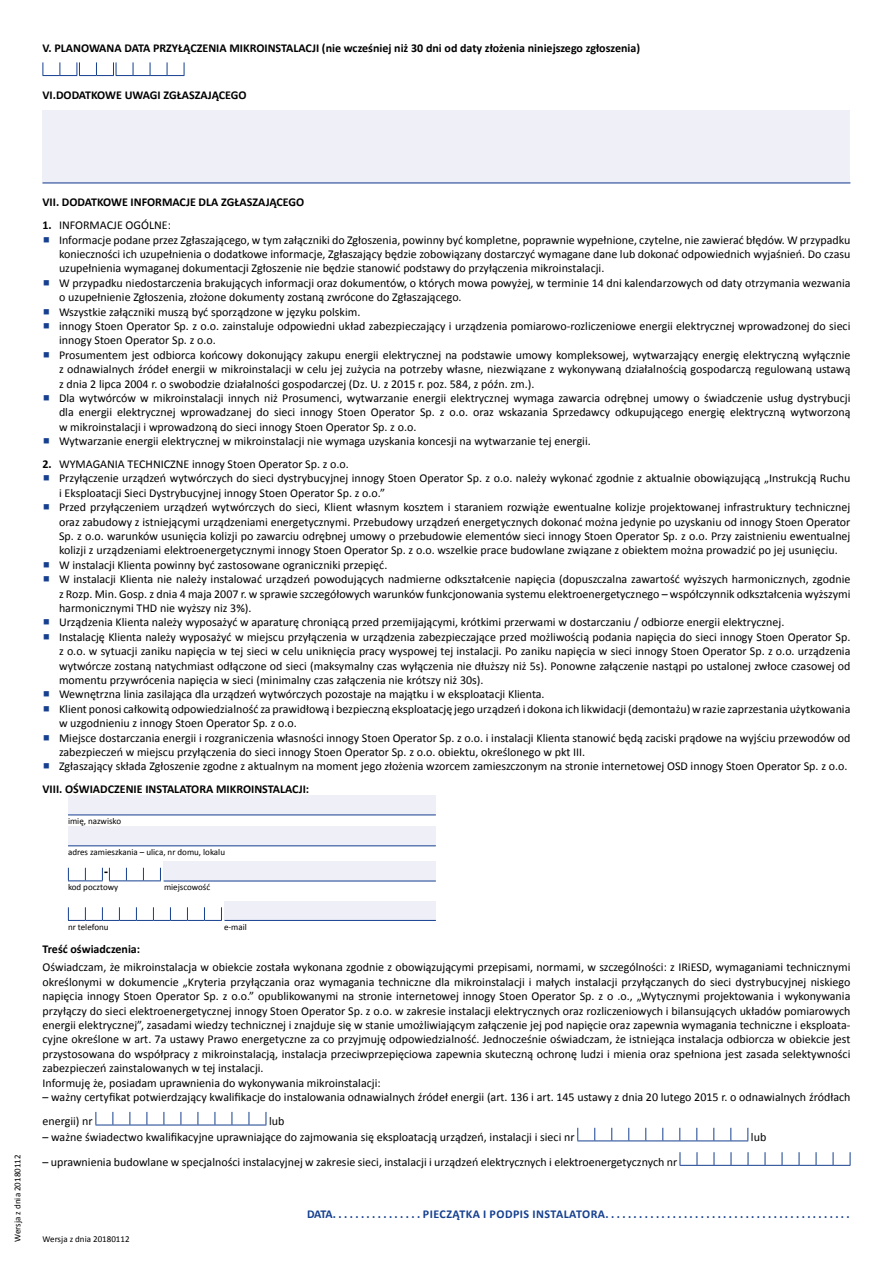
<style>
.page{position:relative;width:893px;height:1263px;background:#fff}
.page>*{position:absolute;margin:0;border:0;box-sizing:border-box;transform-origin:0 0}
.normalny{font:12px/14.4px "Calibri";color:#000;text-align:justify}
.normalny-2{font:700 12px "Calibri";color:#000}
.normalny-3{font:700 12px "Calibri";letter-spacing:.04em;color:#153f8f}
.podpis{font:9px "Calibri";color:#000}
.s1{font-weight:700}
.s2{font-size:22.5px;color:#153f8f}
</style>
<div class="page">
<svg style="left:43px;top:62px;width:142px;height:14px"></svg>
<div style="left:43px;top:110px;width:807px;height:73px;background:#efeff8"></div>
<hr style="left:43px;top:183px;width:807px;height:1px;background:#153f8f">
<div style="left:68px;top:796px;width:368px;height:19px;background:#efeff8"></div>
<hr style="left:68px;top:814px;width:368px;height:1px;background:#153f8f">
<div style="left:68px;top:827px;width:368px;height:19px;background:#efeff8"></div>
<hr style="left:68px;top:845px;width:368px;height:1px;background:#153f8f">
<svg style="left:68px;top:868px;width:93px;height:13px"></svg>
<div style="left:164px;top:862px;width:272px;height:19px;background:#efeff8"></div>
<hr style="left:164px;top:881px;width:272px;height:1px;background:#153f8f">
<svg style="left:68px;top:907px;width:154px;height:14px"></svg>
<div style="left:225px;top:901px;width:211px;height:19px;background:#efeff8"></div>
<hr style="left:225px;top:920px;width:211px;height:1px;background:#153f8f">
<svg style="left:95px;top:1112px;width:172px;height:14px"></svg>
<svg style="left:577px;top:1128px;width:171px;height:13px"></svg>
<svg style="left:680px;top:1152px;width:171px;height:14px"></svg>
<p class="normalny-2" style="left:43px;top:40px;width:599px">V. PLANOWANA DATA PRZYŁĄCZENIA MIKROINSTALACJI (nie wcześniej niż 30 dni od daty złożenia niniejszego zgłoszenia)</p>
<p class="normalny-2" style="left:43px;top:87px;width:206px">VI.DODATKOWE UWAGI ZGŁASZAJĄCEGO</p>
<p class="podpis" style="left:12px;top:1242px;width:89px;rotate:-90deg">Wersja z dnia 20180112</p>
<p class="normalny-2" style="left:43px;top:195px;width:263px">VII. DODATKOWE INFORMACJE DLA ZGŁASZAJĄCEGO</p>
<p class="normalny" style="left:43px;top:218px;width:130px"><span class="s1">1.</span> INFORMACJE OGÓLNE:</p>
<p class="normalny" style="left:59px;top:232px;width:793px;text-indent:-17px"><span class="s2">▪</span> Informacje podane przez Zgłaszającego, w tym załączniki do Zgłoszenia, powinny być kompletne, poprawnie wypełnione, czytelne, nie zawierać błędów. W przypadku konieczności ich uzupełnienia o dodatkowe informacje, Zgłaszający będzie zobowiązany dostarczyć wymagane dane lub dokonać odpowiednich wyjaśnień. Do czasu uzupełnienia wymaganej dokumentacji Zgłoszenie nie będzie stanowić podstawy do przyłączenia mikroinstalacji.</p>
<p class="normalny" style="left:59px;top:276px;width:793px;text-indent:-17px"><span class="s2">▪</span> W przypadku niedostarczenia brakujących informacji oraz dokumentów, o których mowa powyżej, w terminie 14 dni kalendarzowych od daty otrzymania wezwania o uzupełnienie Zgłoszenia, złożone dokumenty zostaną zwrócone do Zgłaszającego.</p>
<p class="normalny" style="left:43px;top:304px;width:319px"><span class="s2">▪</span> Wszystkie załączniki muszą być sporządzone w języku polskim.</p>
<p class="normalny" style="left:59px;top:319px;width:793px;text-indent:-17px"><span class="s2">▪</span> innogy Stoen Operator Sp. z o.o. zainstaluje odpowiedni układ zabezpieczający i urządzenia pomiarowo-rozliczeniowe energii elektrycznej wprowadzonej do sieci innogy Stoen Operator Sp. z o.o.</p>
<p class="normalny" style="left:59px;top:348px;width:793px;text-indent:-17px"><span class="s2">▪</span> Prosumentem jest odbiorca końcowy dokonujący zakupu energii elektrycznej na podstawie umowy kompleksowej, wytwarzający energię elektryczną wyłącznie z odnawialnych źródeł energii w mikroinstalacji w celu jej zużycia na potrzeby własne, niezwiązane z wykonywaną działalnością gospodarczą regulowaną ustawą z dnia 2 lipca 2004 r. o swobodzie działalności gospodarczej (Dz. U. z 2015 r. poz. 584, z późn. zm.).</p>
<p class="normalny" style="left:59px;top:391px;width:793px;text-indent:-17px"><span class="s2">▪</span> Dla wytwórców w mikroinstalacji innych niż Prosumenci, wytwarzanie energii elektrycznej wymaga zawarcia odrębnej umowy o świadczenie usług dystrybucji dla energii elektrycznej wprowadzanej do sieci innogy Stoen Operator Sp. z o.o. oraz wskazania Sprzedawcy odkupującego energię elektryczną wytworzoną w mikroinstalacji i wprowadzoną do sieci innogy Stoen Operator Sp. z o.o.</p>
<p class="normalny" style="left:43px;top:434px;width:550px"><span class="s2">▪</span> Wytwarzanie energii elektrycznej w mikroinstalacji nie wymaga uzyskania koncesji na wytwarzanie tej energii.</p>
<p class="normalny" style="left:43px;top:457px;width:308px"><span class="s1">2.</span> WYMAGANIA TECHNICZNE innogy Stoen Operator Sp. z o.o.</p>
<p class="normalny" style="left:59px;top:471px;width:793px;text-indent:-17px"><span class="s2">▪</span> Przyłączenie urządzeń wytwórczych do sieci dystrybucyjnej innogy Stoen Operator Sp. z o.o. należy wykonać zgodnie z aktualnie obowiązującą „Instrukcją Ruchu i Eksploatacji Sieci Dystrybucyjnej innogy Stoen Operator Sp. z o.o.”</p>
<p class="normalny" style="left:59px;top:500px;width:793px;text-indent:-17px"><span class="s2">▪</span> Przed przyłączeniem urządzeń wytwórczych do sieci, Klient własnym kosztem i staraniem rozwiąże ewentualne kolizje projektowanej infrastruktury technicznej oraz zabudowy z istniejącymi urządzeniami energetycznymi. Przebudowy urządzeń energetycznych dokonać można jedynie po uzyskaniu od innogy Stoen Operator Sp. z o.o. warunków usunięcia kolizji po zawarciu odrębnej umowy o przebudowie elementów sieci innogy Stoen Operator Sp. z o.o. Przy zaistnieniu ewentualnej kolizji z urządzeniami elektroenergetycznymi innogy Stoen Operator Sp. z o.o. wszelkie prace budowlane związane z obiektem można prowadzić po jej usunięciu.</p>
<p class="normalny" style="left:43px;top:558px;width:346px"><span class="s2">▪</span> W instalacji Klienta powinny być zastosowane ograniczniki przepięć.</p>
<p class="normalny" style="left:59px;top:572px;width:793px;text-indent:-17px"><span class="s2">▪</span> W instalacji Klienta nie należy instalować urządzeń powodujących nadmierne odkształcenie napięcia (dopuszczalna zawartość wyższych harmonicznych, zgodnie z Rozp. Min. Gosp. z dnia 4 maja 2007 r. w sprawie szczegółowych warunków funkcjonowania systemu elektroenergetycznego – współczynnik odkształcenia wyższymi harmonicznymi THD nie wyższy niz 3%).</p>
<p class="normalny" style="left:43px;top:615px;width:743px"><span class="s2">▪</span> Urządzenia Klienta należy wyposażyć w aparaturę chroniącą przed przemijającymi, krótkimi przerwami w dostarczaniu / odbiorze energii elektrycznej.</p>
<p class="normalny" style="left:59px;top:630px;width:793px;text-indent:-17px"><span class="s2">▪</span> Instalację Klienta należy wyposażyć w miejscu przyłączenia w urządzenia zabezpieczające przed możliwością podania napięcia do sieci innogy Stoen Operator Sp. z o.o. w sytuacji zaniku napięcia w tej sieci w celu uniknięcia pracy wyspowej tej instalacji. Po zaniku napięcia w sieci innogy Stoen Operator Sp. z o.o. urządzenia wytwórcze zostaną natychmiast odłączone od sieci (maksymalny czas wyłączenia nie dłuższy niż 5s). Ponowne załączenie nastąpi po ustalonej zwłoce czasowej od momentu przywrócenia napięcia w sieci (minimalny czas załączenia nie krótszy niż 30s).</p>
<p class="normalny" style="left:43px;top:687px;width:504px"><span class="s2">▪</span> Wewnętrzna linia zasilająca dla urządzeń wytwórczych pozostaje na majątku i w eksploatacji Klienta.</p>
<p class="normalny" style="left:59px;top:702px;width:793px;text-indent:-17px"><span class="s2">▪</span> Klient ponosi całkowitą odpowiedzialność za prawidłową i bezpieczną eksploatację jego urządzeń i dokona ich likwidacji (demontażu) w razie zaprzestania użytkowania w uzgodnieniu z innogy Stoen Operator Sp. z o.o.</p>
<p class="normalny" style="left:59px;top:730px;width:793px;text-indent:-17px"><span class="s2">▪</span> Miejsce dostarczania energii i rozgraniczenia własności innogy Stoen Operator Sp. z o.o. i instalacji Klienta stanowić będą zaciski prądowe na wyjściu przewodów od zabezpieczeń w miejscu przyłączenia do sieci innogy Stoen Operator Sp. z o.o. obiektu, określonego w pkt III.</p>
<p class="normalny" style="left:43px;top:759px;width:806px"><span class="s2">▪</span> Zgłaszający składa Zgłoszenie zgodne z aktualnym na moment jego złożenia wzorcem zamieszczonym na stronie internetowej OSD innogy Stoen Operator Sp. z o.o.</p>
<p class="normalny-2" style="left:43px;top:782px;width:268px">VIII. OŚWIADCZENIE INSTALATORA MIKROINSTALACJI:</p>
<p class="podpis" style="left:68px;top:816px;width:55px">imię, nazwisko</p>
<p class="podpis" style="left:68px;top:846px;width:159px">adres zamieszkania – ulica, nr domu, lokalu</p>
<p class="podpis" style="left:68px;top:882px;width:52px">kod pocztowy</p>
<p class="podpis" style="left:164px;top:882px;width:48px">miejscowość</p>
<p class="podpis" style="left:68px;top:921px;width:42px">nr telefonu</p>
<p class="podpis" style="left:224px;top:921px;width:24px">e-mail</p>
<p class="normalny-2" style="left:43px;top:941px;width:99px">Treść oświadczenia:</p>
<p class="normalny" style="left:43px;top:960px;width:809px">Oświadczam, że mikroinstalacja w obiekcie została wykonana zgodnie z obowiązującymi przepisami, normami, w szczególności: z IRiESD, wymaganiami technicznymi określonymi w dokumencie „Kryteria przyłączania oraz wymagania techniczne dla mikroinstalacji i małych instalacji przyłączanych do sieci dystrybucyjnej niskiego napięcia innogy Stoen Operator Sp. z o.o.” opublikowanymi na stronie internetowej innogy Stoen Operator Sp. z o .o., „Wytycznymi projektowania i wykonywania przyłączy do sieci elektroenergetycznej innogy Stoen Operator Sp. z o.o. w zakresie instalacji elektrycznych oraz rozliczeniowych i bilansujących układów pomiarowych energii elektrycznej”, zasadami wiedzy technicznej i znajduje się w stanie umożliwiającym załączenie jej pod napięcie oraz zapewnia wymagania techniczne i eksploata&shy;cyjne określone w art. 7a ustawy Prawo energetyczne za co przyjmuję odpowiedzialność. Jednocześnie oświadczam, że istniejąca instalacja odbiorcza w obiekcie jest przystosowana do współpracy z mikroinstalacją, instalacja przeciwprzepięciowa zapewnia skuteczną ochronę ludzi i mienia oraz spełniona jest zasada selektywności zabezpieczeń zainstalowanych w tej instalacji.</p>
<p class="normalny" style="left:43px;top:1075px;width:340px">Informuję że, posiadam uprawnienia do wykonywania mikroinstalacji:</p>
<p class="normalny" style="left:43px;top:1090px;width:809px">– ważny certyfikat potwierdzający kwalifikacje do instalowania odnawialnych źródeł energii (art. 136 i art. 145 ustawy z dnia 20 lutego 2015 r. o odnawialnych źródłach</p>
<p class="normalny" style="left:43px;top:1114px;width:52px">energii) nr</p>
<p class="normalny" style="left:269px;top:1114px;width:17px">lub</p>
<p class="normalny" style="left:43px;top:1130px;width:534px">– ważne świadectwo kwalifikacyjne uprawniające do zajmowania się eksploatacją urządzeń, instalacji i sieci nr</p>
<p class="normalny" style="left:751px;top:1130px;width:17px">lub</p>
<p class="normalny" style="left:43px;top:1154px;width:636px">– uprawnienia budowlane w specjalności instalacyjnej w zakresie sieci, instalacji i urządzeń elektrycznych i elektroenergetycznych nr</p>
<p class="podpis" style="left:43px;top:1233px;width:89px">Wersja z dnia 20180112</p>
<p class="normalny-3" style="left:307px;top:1206px;width:544px">DATA................PIECZĄTKA I PODPIS INSTALATORA............................................</p>
</div>
